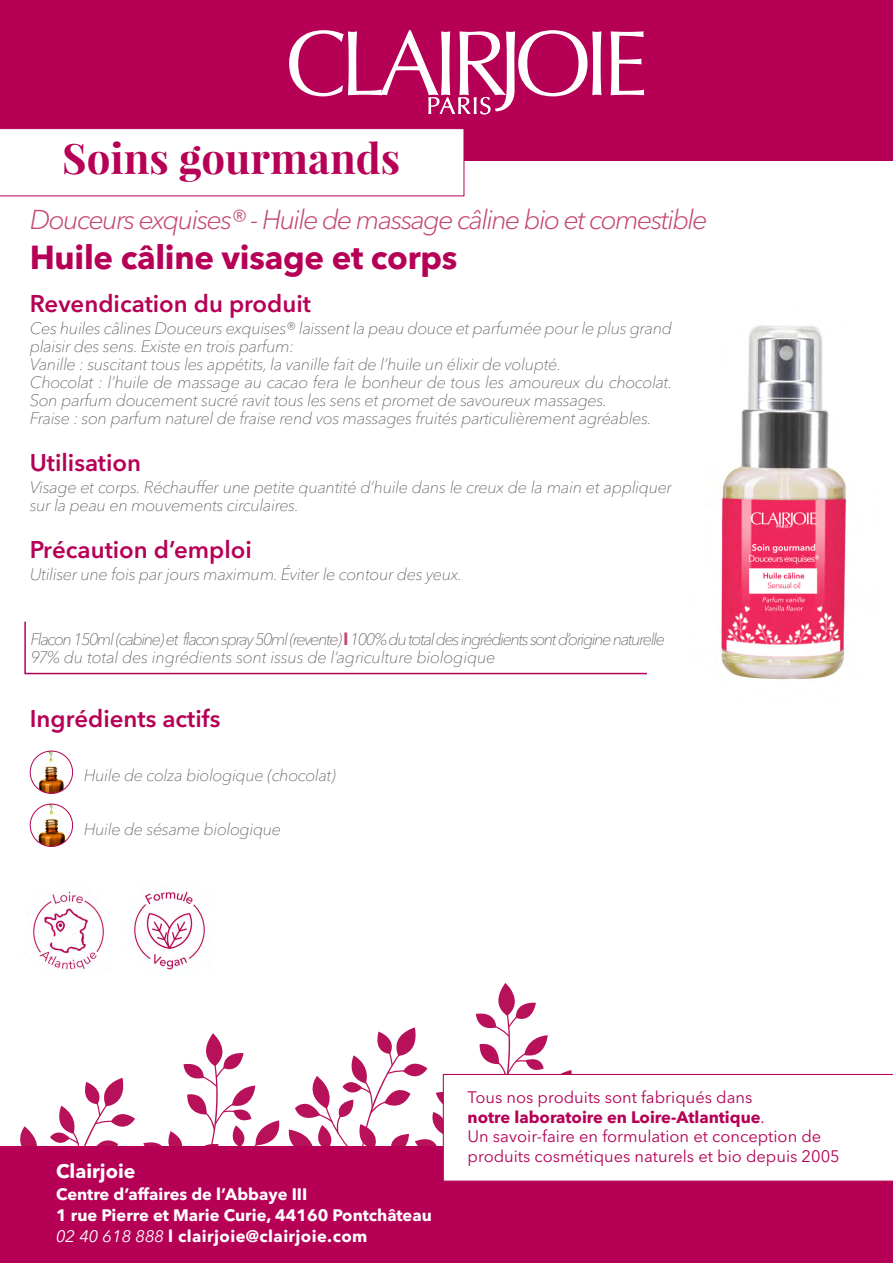
<style>
.page{position:relative;width:893px;height:1263px;background:#fff}
.page>*{position:absolute;margin:0;border:0;box-sizing:border-box;transform-origin:0 0}
.Titre_rectangle_blanc{font:700 42px "Playfair Display";color:#b60056}
.Nom_produit{font:700 33px "Avenir Next LT Pro";letter-spacing:-.01em;color:#b60056}
.texte_de_base{font:italic 300 27px "Avenir Next LT Pro";letter-spacing:-.06em;color:#c44771}
.t1{font:600 24px "Avenir Next LT Pro";color:#b60056}
.t2{font:700 19.5px "Avenir Next LT Pro";color:#fff}
.texte_de_base-2{font:italic 100 16.5px/18px "Avenir Next LT Pro";letter-spacing:-.02em;color:#575756}
.t3{font:16.5px/19.5px "Avenir Next LT Pro";color:#b60056}
.t4{font:700 16.5px/21px "Avenir Next LT Pro";color:#fff}
.texte_de_base-3{font:italic 100 16.5px "Avenir Next LT Pro";letter-spacing:-.085em;color:#575756}
.s1{font-weight:700;font-style:normal;color:#c44771}
.s2{font-weight:400;font-style:italic}
.s3{font-weight:700}
</style>
<div class="page">
<svg style="left:24px;top:621px;width:623px;height:54px"></svg>
<img style="left:31px;top:752px;width:41px;height:41px">
<div style="left:30px;top:750px;width:43px;height:44px;border:1px solid #b60056;border-radius:50%"></div>
<img style="left:30px;top:804px;width:43px;height:42px;border-radius:21px">
<div style="left:30px;top:804px;width:43px;height:43px;border:1px solid #b60056;border-radius:50%"></div>
<img style="left:721px;top:325px;width:126px;height:355px">
<img style="left:33px;top:891px;width:71px;height:79px">
<img style="left:134px;top:891px;width:71px;height:79px">
<div style="left:0;top:0;width:893px;height:161px;background:#b60056"></div>
<svg style="left:0;top:128px;width:464px;height:68px"></svg>
<svg style="left:611px;top:31px;width:33px;height:64px"></svg>
<svg style="left:289px;top:30px;width:312px;height:84px"></svg>
<svg style="left:20px;top:983px;width:557px;height:163px"></svg>
<div style="left:0;top:1146px;width:893px;height:117px;background:#b60056"></div>
<svg style="left:443px;top:1074px;width:450px;height:107px"></svg>
<p class="Titre_rectangle_blanc" style="left:62px;top:132px;width:340px">Soins gourmands</p>
<p class="texte_de_base" style="left:30px;top:203px;width:679px">Douceurs exquises® - Huile de massage câline bio et comestible</p>
<p class="Nom_produit" style="left:30px;top:237px;width:429px">Huile câline visage et corps</p>
<p class="t1" style="left:30px;top:289px;width:283px">Revendication du produit</p>
<p class="texte_de_base-2" style="left:30px;top:319px;width:644px">Ces huiles câlines Douceurs exquises® laissent la peau douce et parfumée pour le plus grand plaisir des sens. Existe en trois parfum:</p>
<p class="texte_de_base-2" style="left:30px;top:355px;width:533px">Vanille : suscitant tous les appétits, la vanille fait de l’huile un élixir de volupté.</p>
<p class="texte_de_base-2" style="left:30px;top:373px;width:644px">Chocolat : l’huile de massage au cacao fera le bonheur de tous les amoureux du chocolat.<br>Son parfum doucement sucré ravit tous les sens et promet de savoureux massages.</p>
<p class="texte_de_base-2" style="left:30px;top:409px;width:623px">Fraise : son parfum naturel de fraise rend vos massages fruités particulièrement agréables.</p>
<p class="t1" style="left:30px;top:448px;width:113px">Utilisation</p>
<p class="texte_de_base-2" style="left:30px;top:478px;width:644px">Visage et corps. Réchauffer une petite quantité d’huile dans le creux de la main et appliquer sur la peau en mouvements circulaires.</p>
<p class="t1" style="left:30px;top:535px;width:224px">Précaution d’emploi</p>
<p class="texte_de_base-2" style="left:30px;top:565px;width:434px">Utiliser une fois par jours maximum. Éviter le contour des yeux.</p>
<p class="texte_de_base-3" style="left:30px;top:630px;width:636px">Flacon 150ml (cabine) et flacon spray 50ml (revente) <span class="s1">l</span> 100% du total des ingrédients sont d’origine naturelle</p>
<p class="texte_de_base-2" style="left:30px;top:648px;width:467px">97% du total des ingrédients sont issus de l’agriculture biologique</p>
<p class="t1" style="left:30px;top:704px;width:192px">Ingrédients actifs</p>
<p class="texte_de_base-2" style="left:84px;top:766px;width:254px">Huile de colza biologique (chocolat)</p>
<p class="texte_de_base-2" style="left:84px;top:820px;width:199px">Huile de sésame biologique</p>
<p class="t2" style="left:56px;top:1159px;width:81px">Clairjoie</p>
<p class="t4" style="left:56px;top:1184px;width:377px">Centre d’affaires de l’Abbaye III<br>1 rue Pierre et Marie Curie, 44160 Pontchâteau<br><span class="s2">02 40 618 888</span> l clairjoie@clairjoie.com</p>
<p class="t3" style="left:468px;top:1088px;width:374px">Tous nos produits sont fabriqués dans<br><span class="s3">notre laboratoire en Loire-Atlantique</span>.<br>Un savoir-faire en formulation et conception de produits cosmétiques naturels et bio depuis 2005</p>
</div>
